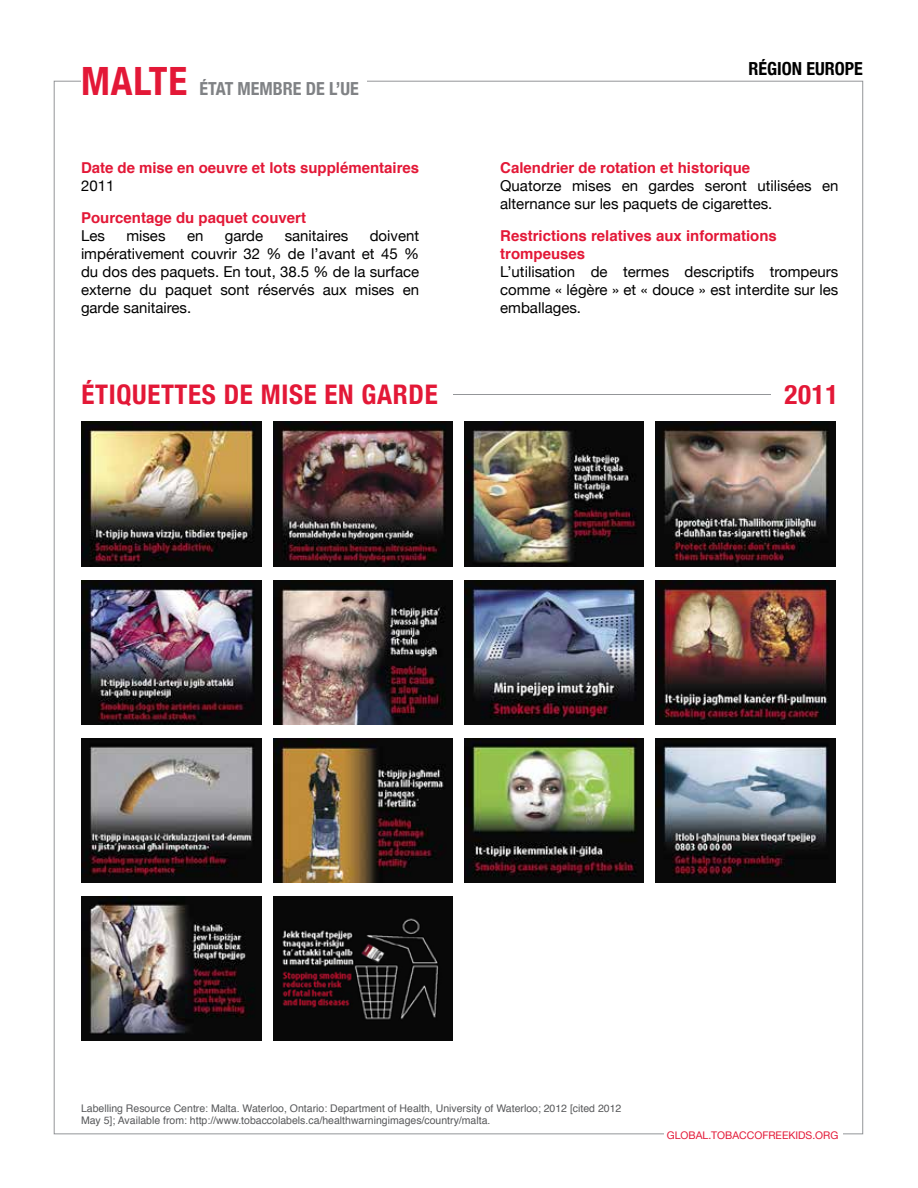
<style>
.page{position:relative;width:918px;height:1188px;background:#fff}
.page>*{position:absolute;margin:0;border:0;box-sizing:border-box;transform-origin:0 0}
.t1{font:700 condensed 39px "Helvetica Neue";letter-spacing:.025em;color:#e31837}
.t2{font:700 condensed 27px "Helvetica Neue";letter-spacing:.025em;color:#e31837}
.t3{font:700 condensed 18px "Helvetica Neue";color:#808285}
.t4{font:700 condensed 18px "Helvetica Neue";color:#000}
.t5{font:15px/18px "Helvetica Neue";color:#000;text-align:justify}
.t6{font:700 15px/18px "Helvetica";color:#e31837}
.t7{font:10.5px/12px "Helvetica";color:#58595b}
.t8{font:10.5px "Helvetica Neue";color:#e31837}
</style>
<div class="page">
<hr style="left:191px;top:394px;width:647px;height:1px;background:#939598">
<img style="left:82px;top:422px;width:179px;height:144px">
<img style="left:273px;top:422px;width:180px;height:144px">
<img style="left:464px;top:422px;width:180px;height:144px">
<img style="left:656px;top:422px;width:179px;height:144px">
<img style="left:82px;top:580px;width:179px;height:144px">
<img style="left:273px;top:580px;width:180px;height:144px">
<img style="left:464px;top:580px;width:180px;height:144px">
<img style="left:656px;top:580px;width:179px;height:144px">
<img style="left:82px;top:738px;width:179px;height:145px">
<img style="left:273px;top:738px;width:180px;height:145px">
<img style="left:464px;top:738px;width:180px;height:145px">
<img style="left:656px;top:738px;width:179px;height:145px">
<img style="left:82px;top:897px;width:179px;height:144px">
<img style="left:273px;top:897px;width:180px;height:144px">
<div style="left:82px;top:378px;width:371px;height:27px;background:#fff"></div>
<div style="left:771px;top:378px;width:67px;height:27px;background:#fff"></div>
<h1 class="t1" style="left:81px;top:49px;width:105px">MALTE</h1>
<p class="t3" style="left:199px;top:74px;width:161px">ÉTAT MEMBRE DE L’UE</p>
<p class="t6" style="left:81px;top:159px;width:340px">Date de mise en oeuvre et lots supplémentaires</p>
<p class="t5" style="left:81px;top:176px;width:35px">2011</p>
<p class="t6" style="left:81px;top:209px;width:227px">Pourcentage du paquet couvert</p>
<p class="t5" style="left:81px;top:225px;width:25px">Les</p>
<p class="t5" style="left:126px;top:225px;width:41px">mises</p>
<p class="t5" style="left:187px;top:225px;width:18px">en</p>
<p class="t5" style="left:225px;top:225px;width:40px">garde</p>
<p class="t5" style="left:285px;top:225px;width:65px">sanitaires</p>
<p class="t5" style="left:81px;top:225px;width:340px;text-indent:289px">doivent impérativement couvrir 32 % de l’avant et 45 % du dos des paquets. En tout, 38.5 % de la surface externe du paquet sont réservés aux mises en garde sanitaires.</p>
<p class="t4" style="left:749px;top:54px;width:116px">RÉGION EUROPE</p>
<p class="t6" style="left:500px;top:159px;width:252px">Calendrier de rotation et historique</p>
<p class="t5" style="left:500px;top:176px;width:340px">Quatorze mises en gardes seront utilisées en alternance sur les paquets de cigarettes.</p>
<p class="t6" style="left:500px;top:227px;width:278px">Restrictions relatives aux informations trompeuses</p>
<p class="t5" style="left:500px;top:261px;width:340px">L’utilisation de termes descriptifs trompeurs comme « légère » et « douce » est interdite sur les emballages.</p>
<h2 class="t2" style="left:82px;top:372px;width:358px">ÉTIQUETTES DE MISE EN GARDE</h2>
<h2 class="t2" style="left:785px;top:372px;width:55px">2011</h2>
<p class="t7" style="left:81px;top:1103px;width:542px">Labelling Resource Centre: Malta. Waterloo, Ontario: Department of Health, University of Waterloo; 2012 [cited 2012<br>May 5]; Available from: http://www.tobaccolabels.ca/healthwarningimages/country/malta.</p>
<p class="t8" style="left:667px;top:1126px;width:173px">global.tobaccofreekids.org</p>
</div>
